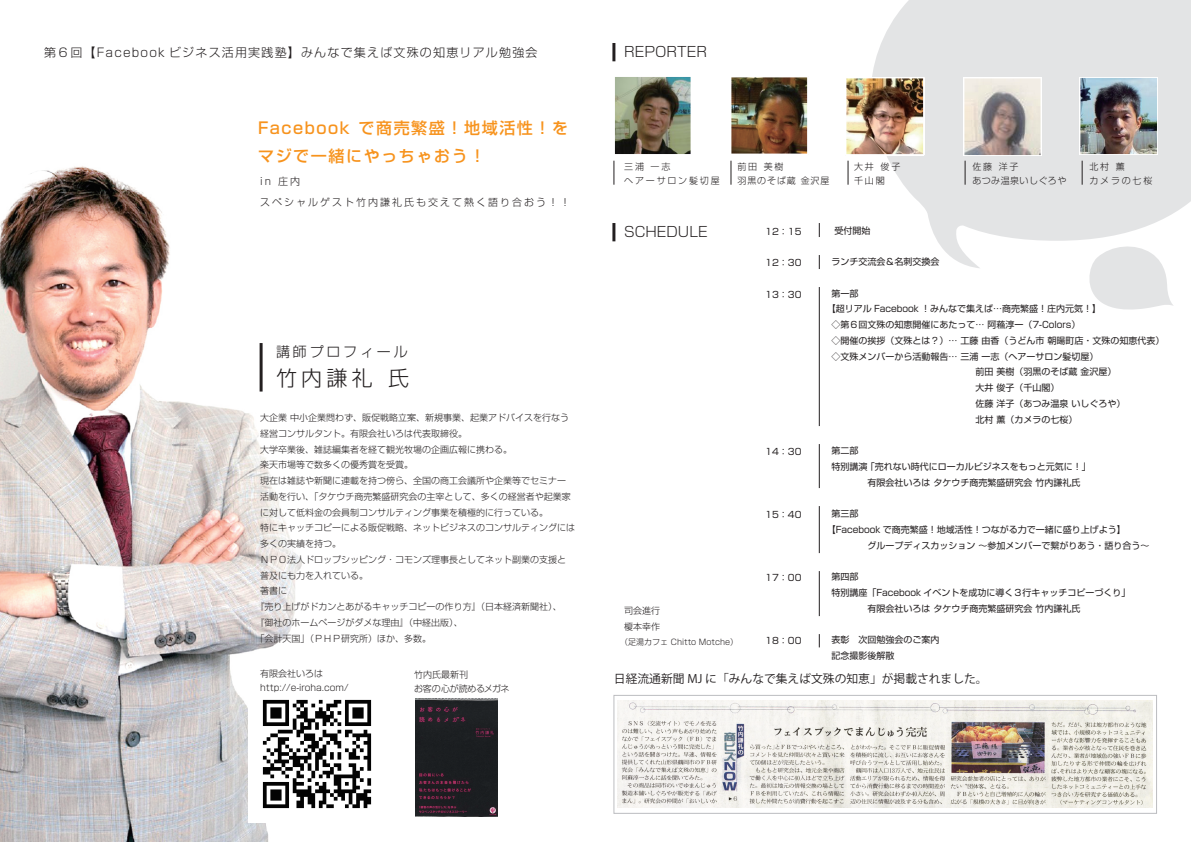
<style>
.page{position:relative;width:1191px;height:842px;background:#fff}
.page>*{position:absolute;margin:0;border:0;box-sizing:border-box;transform-origin:0 0}
.t1{font:300 21px "Shin Go Pro";color:#231f20}
.t2{font:500 16px/28px "Shin Go Pro";letter-spacing:.1em;color:#f7931d}
.t3{font:300 14px "Shin Go Pro";color:#231f20}
.t4{font:300 14px "Shin Go Pro";letter-spacing:.2em;color:#231f20}
.t5{font:300 12px "Shin Go Pro";letter-spacing:.1em;color:#231f20}
.t6{font:11.8px "Koz Go Pr 6 N";color:#231f20}
.t7{font:300 10px/21px "Shin Go Pro";letter-spacing:.2em;color:#231f20}
.t8{font:9px/15.8px "Shin Go Pro";color:#231f20}
.t9{font:300 9px/14px "Shin Go Pro";color:#231f20}
.t10{font:300 9px/14px "Shin Go Pro";letter-spacing:.2em;color:#231f20}
.t11{font:300 9px/14px "Shin Go Pro";letter-spacing:.05em;color:#231f20}
.t12{font:300 9px/14px "Shin Go Pro";letter-spacing:.1em;color:#231f20}
.t13{font:300 8px "Shin Go Pro";color:#231f20}
</style>
<div class="page">
<svg style="left:1089px;top:268px;width:84px;height:42px"></svg>
<svg style="left:872px;top:0;width:319px;height:268px;fill:#e3e4e5"></svg>
<img style="left:0;top:166px;width:302px;height:676px">
<img style="left:415px;top:699px;width:82px;height:117px">
<img style="left:249px;top:686px;width:123px;height:136px">
<hr style="left:260px;top:343px;width:2px;height:49px;background:#231f20">
<hr style="left:819px;top:223px;width:1px;height:424px;background:#231f20">
<div style="left:794px;top:553px;width:33px;height:18px;background:#fff"></div>
<div style="left:794px;top:616px;width:33px;height:18px;background:#fff"></div>
<div style="left:794px;top:488px;width:33px;height:18px;background:#fff"></div>
<div style="left:802px;top:426px;width:33px;height:18px;background:#fff"></div>
<div style="left:802px;top:269px;width:33px;height:18px;background:#fff"></div>
<div style="left:802px;top:237px;width:33px;height:18px;background:#fff"></div>
<hr style="left:612px;top:223px;width:3px;height:18px;background:#231f20">
<img style="left:1079px;top:77px;width:78px;height:77px">
<img style="left:731px;top:77px;width:77px;height:77px">
<img style="left:846px;top:77px;width:78px;height:79px">
<img style="left:963px;top:78px;width:78px;height:77px">
<img style="left:614px;top:77px;width:77px;height:77px">
<hr style="left:612px;top:43px;width:3px;height:18px;background:#231f20">
<svg style="left:1081px;top:161px;width:1px;height:24px"></svg>
<svg style="left:964px;top:161px;width:1px;height:24px"></svg>
<svg style="left:847px;top:161px;width:1px;height:24px"></svg>
<svg style="left:730px;top:161px;width:1px;height:24px"></svg>
<svg style="left:613px;top:161px;width:1px;height:24px"></svg>
<img style="left:618px;top:700px;width:534px;height:107px">
<div style="left:613px;top:695px;width:544px;height:119px;border:1px solid #bcbdc0"></div>
<h3 class="t5" style="left:44px;top:42px;width:495px">第６回【Facebook ビジネス活用実践塾】みんなで集えば文殊の知恵リアル勉強会</h3>
<h3 class="t3" style="left:624px;top:40px;width:84px">REPORTER</h3>
<h2 class="t2" style="left:258px;top:112px;width:311px">Facebook で商売繁盛！地域活性！をマジで一緒にやっちゃおう！</h2>
<p class="t7" style="left:260px;top:169px;width:312px">in 庄内<br>スペシャルゲスト竹内謙礼氏も交えて熱く語り合おう！！</p>
<h3 class="t4" style="left:276px;top:340px;width:133px">講師プロフィール</h3>
<h1 class="t1" style="left:276px;top:361px;width:134px">竹内謙礼 氏</h1>
<p class="t9" style="left:260px;top:409px;width:310px">大企業 中小企業問わず、販促戦略立案、新規事業、起業アドバイスを行なう</p>
<p class="t9" style="left:260px;top:425px;width:208px">経営コンサルタント。有限会社いろは代表取締役。</p>
<p class="t9" style="left:260px;top:441px;width:253px">大学卒業後、雑誌編集者を経て観光牧場の企画広報に携わる。</p>
<p class="t9" style="left:260px;top:457px;width:154px">楽天市場等で数多くの優秀賞を受賞。</p>
<p class="t9" style="left:260px;top:472px;width:308px">現在は雑誌や新聞に連載を持つ傍ら、全国の商工会議所や企業等でセミナー</p>
<p class="t9" style="left:260px;top:488px;width:312px">活動を行い、「タケウチ商売繁盛研究会の主宰として、多くの経営者や起業家</p>
<p class="t9" style="left:260px;top:504px;width:290px">に対して低料金の会員制コンサルティング事業を積極的に行っている。</p>
<p class="t9" style="left:260px;top:520px;width:317px">特にキャッチコピーによる販促戦略、ネットビジネスのコンサルティングには</p>
<p class="t9" style="left:260px;top:535px;width:82px">多くの実績を持つ。</p>
<p class="t9" style="left:260px;top:551px;width:308px">ＮＰＯ法人ドロップシッピング・コモンズ理事長としてネット副業の支援と</p>
<p class="t9" style="left:260px;top:567px;width:109px">普及にも力を入れている。</p>
<p class="t9" style="left:260px;top:583px;width:28px">著書に</p>
<p class="t9" style="left:255px;top:598px;width:308px">『売り上げがドカンとあがるキャッチコピーの作り方』（日本経済新聞社）、</p>
<p class="t9" style="left:255px;top:614px;width:208px">『御社のホームページがダメな理由』（中経出版）、</p>
<p class="t9" style="left:255px;top:630px;width:177px">「会計天国」（ＰＨＰ研究所）ほか、多数。</p>
<p class="t9" style="left:414px;top:666px;width:97px">竹内氏最新刊<br>お客の心が読めるメガネ</p>
<p class="t9" style="left:260px;top:666px;width:90px">有限会社いろはhttp://e-iroha.com/</p>
<p class="t10" style="left:624px;top:158px;width:97px">三浦 一志<br>ヘアーサロン髪切屋</p>
<p class="t12" style="left:737px;top:158px;width:94px">前田 美樹<br>羽黒のそば蔵 金沢屋</p>
<p class="t9" style="left:854px;top:158px;width:48px">大井 俊子千山閣</p>
<p class="t11" style="left:972px;top:158px;width:96px">佐藤 洋子<br>あつみ温泉いしぐろや</p>
<p class="t10" style="left:1089px;top:158px;width:64px">北村 薫<br>カメラの七桜</p>
<h3 class="t3" style="left:624px;top:220px;width:85px">SCHEDULE</h3>
<p class="t9" style="left:624px;top:602px;width:37px;line-height:15.8px">司会進行榎本幸作</p>
<p class="t13" style="left:620px;top:635px;width:119px">（足湯カフェ Chitto Motche）</p>
<p class="t8" style="left:765px;top:222px;width:38px">12：15</p>
<p class="t8" style="left:765px;top:254px;width:38px">12：30</p>
<p class="t8" style="left:765px;top:285px;width:38px">13：30</p>
<p class="t8" style="left:765px;top:443px;width:38px">14：30</p>
<p class="t8" style="left:765px;top:506px;width:38px">15：40</p>
<p class="t8" style="left:765px;top:569px;width:38px">17：00</p>
<p class="t8" style="left:765px;top:632px;width:38px">18：00</p>
<p class="t8" style="left:834px;top:221px;width:37px">受付開始</p>
<p class="t8" style="left:831px;top:253px;width:109px">ランチ交流会＆名刺交換会</p>
<p class="t8" style="left:831px;top:284px;width:28px">第一部</p>
<p class="t8" style="left:827px;top:300px;width:276px">【超リアル Facebook ！みんなで集えば…商売繁盛！庄内元気！】</p>
<p class="t8" style="left:831px;top:316px;width:251px">◇第６回文殊の知恵開催にあたって… 阿蘓淳一（7-Colors）</p>
<p class="t8" style="left:831px;top:331px;width:334px">◇開催の挨拶（文殊とは？）… 工藤 由香（うどん市 朝暘町店・文殊の知恵代表）</p>
<p class="t8" style="left:831px;top:347px;width:268px">◇文殊メンバーから活動報告… 三浦 一志（ヘアーサロン髪切屋）</p>
<p class="t8" style="left:975px;top:363px;width:142px">前田 美樹（羽黒のそば蔵 金沢屋）</p>
<p class="t8" style="left:975px;top:379px;width:85px">大井 俊子（千山閣）</p>
<p class="t8" style="left:975px;top:394px;width:151px">佐藤 洋子（あつみ温泉 いしぐろや）</p>
<p class="t8" style="left:975px;top:410px;width:103px">北村 薫（カメラの七桜）</p>
<p class="t8" style="left:831px;top:442px;width:28px">第二部</p>
<p class="t8" style="left:831px;top:457px;width:261px">特別講演 「売れない時代にローカルビジネスをもっと元気に！」</p>
<p class="t8" style="left:867px;top:473px;width:214px">有限会社いろは タケウチ商売繁盛研究会 竹内謙礼氏</p>
<p class="t8" style="left:831px;top:505px;width:28px">第三部</p>
<p class="t8" style="left:827px;top:520px;width:300px">【Facebook で商売繁盛！地域活性！つながる力で一緒に盛り上げよう】</p>
<p class="t8" style="left:867px;top:536px;width:283px">グループディスカッション ～参加メンバーで繋がりあう・語り合う～</p>
<p class="t8" style="left:831px;top:568px;width:28px">第四部</p>
<p class="t8" style="left:831px;top:583px;width:300px">特別講座「Facebook イベントを成功に導く３行キャッチコピーづくり」</p>
<p class="t8" style="left:867px;top:599px;width:214px">有限会社いろは タケウチ商売繁盛研究会 竹内謙礼氏</p>
<p class="t8" style="left:831px;top:631px;width:109px">表彰　次回勉強会のご案内記念撮影後解散</p>
<h3 class="t6" style="left:614px;top:672px;width:375px">日経流通新聞 MJ に「みんなで集えば文殊の知恵」が掲載されました。</h3>
</div>
